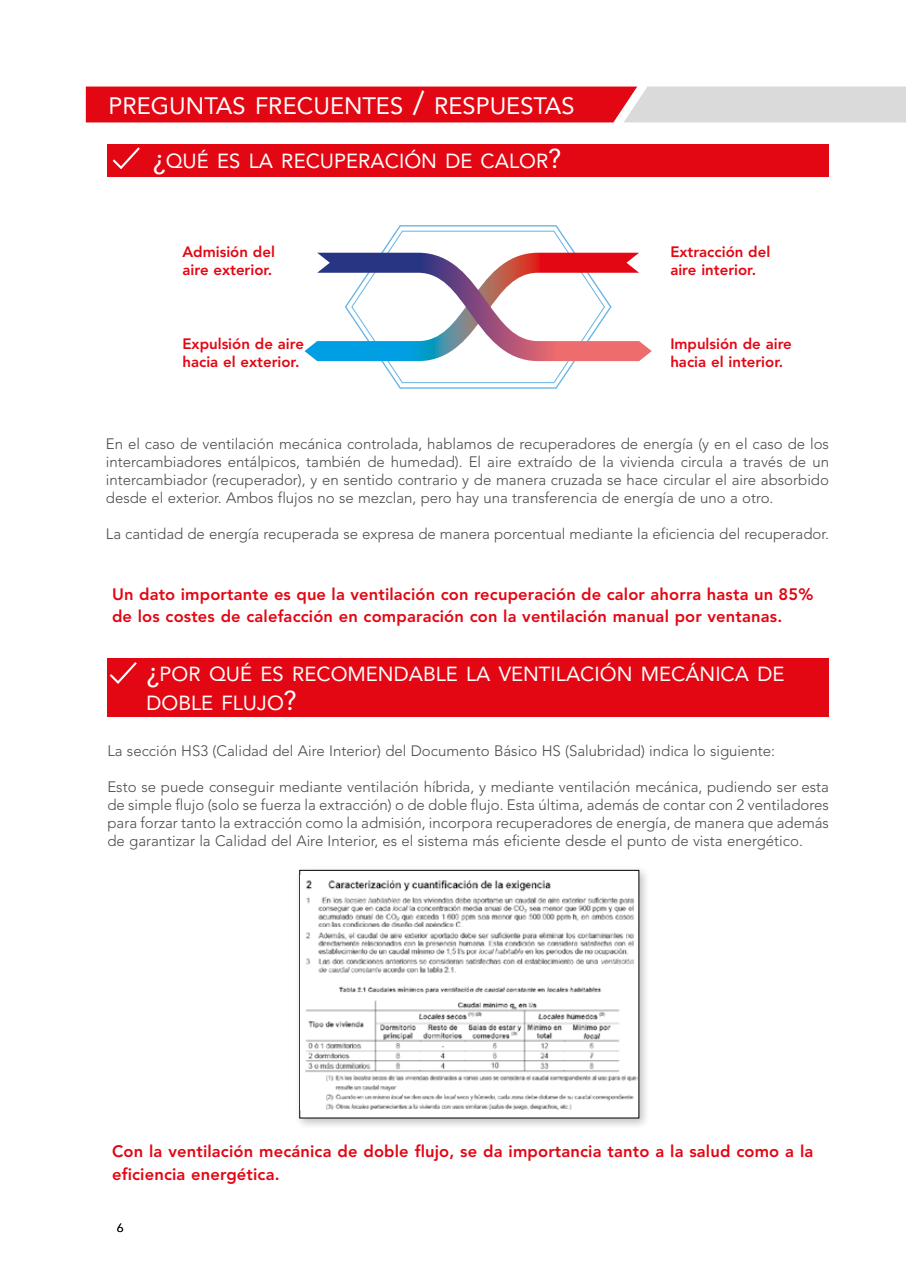
<style>
.page{position:relative;width:906px;height:1263px;background:#fff}
.page>*{position:absolute;margin:0;border:0;box-sizing:border-box;transform-origin:0 0}
.t1{font:23.7px "Avenir LT Std";color:#fff}
.t2{font:20.25px/28.5px "Avenir LT Std";color:#fff}
.t3{font:800 16.5px/22.5px "Avenir LT Std";letter-spacing:.01em;color:#e30613}
.t4{font:300 15px/18px "Avenir LT Std";color:#4a4a49;text-align:justify}
.t5{font:800 15px/18px "Avenir LT Std";color:#e30613}
.t6{font:300 12px "Avenir LT Std";color:#000}
.s1{font-size:31.5px}
.s2{font-size:27px}
</style>
<div class="page">
<div style="left:294px;top:865px;width:356px;height:264px;background:#000;opacity:.24"></div>
<div style="left:300px;top:870px;width:339px;height:248px;background:#fff"></div>
<div style="left:299px;top:870px;width:340px;height:248px;border:1px solid #000"></div>
<svg style="left:86px;top:87px;width:820px;height:35px;background:#e04f57"></svg>
<div style="left:107px;top:144px;width:722px;height:33px;background:#e30613"></div>
<svg style="left:112px;top:147px;width:28px;height:23px"></svg>
<svg style="left:304px;top:225px;width:348px;height:164px"></svg>
<div style="left:107px;top:659px;width:722px;height:58px;background:#e30613"></div>
<svg style="left:109px;top:662px;width:28px;height:22px"></svg>
<img style="left:300px;top:876px;width:334px;height:51px">
<img style="left:300px;top:927px;width:337px;height:183px">
<h1 class="t1" style="left:108px;top:92px;width:468px">PREGUNTAS FRECUENTES <span class="s1">/</span> RESPUESTAS</h1>
<h2 class="t2" style="left:153px;top:147px;width:410px"><span class="s2">¿</span>QUÉ ES LA RECUPERACIÓN DE CALOR<span class="s2">?</span></h2>
<p class="t5" style="left:182px;top:243px;width:94px">Admisión del aire exterior.</p>
<p class="t5" style="left:182px;top:334px;width:123px">Expulsión de aire hacia el exterior.</p>
<p class="t5" style="left:670px;top:243px;width:101px">Extracción del aire interior.</p>
<p class="t5" style="left:670px;top:334px;width:123px">Impulsión de aire hacia el interior.</p>
<p class="t4" style="left:106px;top:434px;width:724px">En el caso de ventilación mecánica controlada, hablamos de recuperadores de energía (y en el caso de los intercambiadores entálpicos, también de humedad). El aire extraído de la vivienda circula a través de un intercambiador (recuperador), y en sentido contrario y de manera cruzada se hace circular el aire absorbido desde el exterior. Ambos flujos no se mezclan, pero hay una transferencia de energía de uno a otro.</p>
<p class="t4" style="left:106px;top:524px;width:724px">La cantidad de energía recuperada se expresa de manera porcentual mediante la eficiencia del recuperador.</p>
<p class="t3" style="left:112px;top:583px;width:703px">Un dato importante es que la ventilación con recuperación de calor ahorra hasta un 85% de los costes de calefacción en comparación con la ventilación manual por ventanas.</p>
<h2 class="t2" style="left:146px;top:660px;width:639px"><span class="s2">¿</span>POR QUÉ ES RECOMENDABLE LA VENTILACIÓN MECÁNICA DE<br>DOBLE FLUJO<span class="s2">?</span></h2>
<p class="t4" style="left:107px;top:742px;width:669px">La sección HS3 (Calidad del Aire Interior) del Documento Básico HS (Salubridad) indica lo siguiente:</p>
<p class="t4" style="left:107px;top:778px;width:723px">Esto se puede conseguir mediante ventilación híbrida, y mediante ventilación mecánica, pudiendo ser esta de simple flujo (solo se fuerza la extracción) o de doble flujo. Esta última, además de contar con 2 ventiladores para forzar tanto la extracción como la admisión, incorpora recuperadores de energía, de manera que además de garantizar la Calidad del Aire Interior, es el sistema más eficiente desde el punto de vista energético.</p>
<p class="t3" style="left:112px;top:1140px;width:703px">Con la ventilación mecánica de doble flujo, se da importancia tanto a la salud como a la eficiencia energética.</p>
<p class="t6" style="left:117px;top:1221px;width:8px">6</p>
</div>
